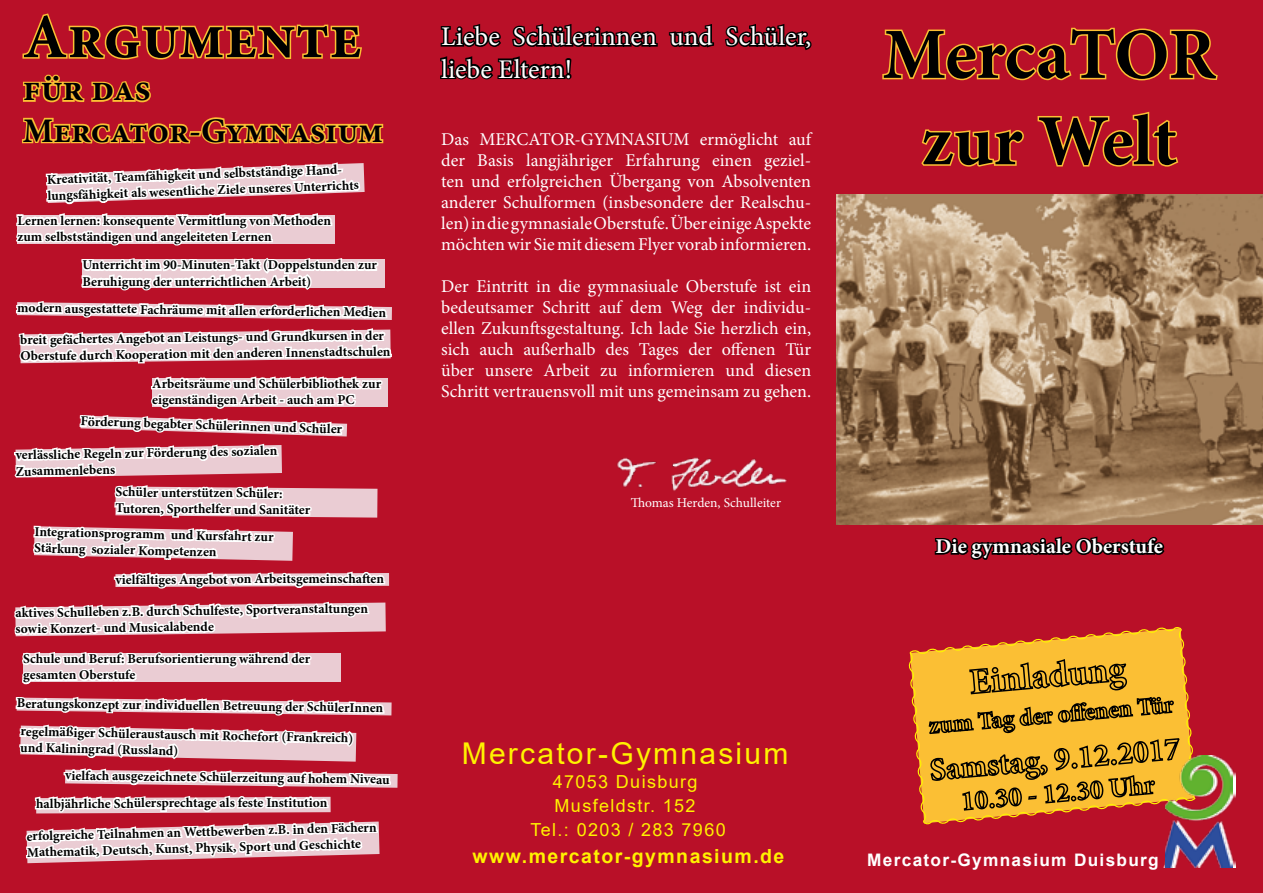
<style>
.page{position:relative;width:1263px;height:893px;background:#b91028}
.page>*{position:absolute;margin:0;border:0;box-sizing:border-box;transform-origin:0 0}
.t1{font:700 72px/86.4px "Minion Pro";letter-spacing:-.015em;color:#000;text-align:center}
.t2{font:700 63px "Minion Pro";color:#000}
.t3{font:700 36px "Minion Pro";letter-spacing:-.01em;color:#000}
.t4{font:700 34.5px "Minion Pro";letter-spacing:-.01em;color:#000}
.t5{font:30px "Arial";letter-spacing:.075em;color:#fff200}
.t6{font:27px "Minion Pro";color:#fff}
.t7{font:700 21px "Minion Pro";letter-spacing:.005em;color:#fff}
.t8{font:700 19.5px "Arial";letter-spacing:.075em;color:#fff200}
.t9{font:18px/21px "Minion Pro";color:#fff;text-align:justify}
.t10{font:18px "Arial";letter-spacing:.075em;color:#fff200}
.t11{font:700 17.25px "Arial";letter-spacing:.075em;color:#fff}
.t12{font:700 13.5px/16.2px "Minion Pro";color:#000}
.t13{font:13.5px "Minion Pro";color:#fff}
</style>
<div class="page">
<svg style="left:667px;top:22px;width:49px;height:28px"></svg>
<svg style="left:723px;top:22px;width:90px;height:30px;background:#650815"></svg>
<svg style="left:439px;top:22px;width:220px;height:59px;background:#770a19"></svg>
<svg style="left:12px;top:0;width:386px;height:893px"></svg>
<svg style="left:881px;top:26px;width:339px;height:56px;background:#cb422b"></svg>
<svg style="left:919px;top:127px;width:106px;height:41px;background:#d04d2c"></svg>
<svg style="left:1036px;top:110px;width:144px;height:58px;background:#cb412b"></svg>
<svg style="left:907px;top:626px;width:291px;height:200px;background:#d15229"></svg>
<img style="left:1164px;top:755px;width:72px;height:112px">
<img style="left:1165px;top:755px;width:67px;height:112px">
<img style="left:837px;top:195px;width:426px;height:330px">
<svg style="left:928px;top:534px;width:252px;height:277px;background:#c26928"></svg>
<img style="left:614px;top:453px;width:175px;height:40px">
<p class="t2" style="left:23px;top:-7px;width:341px">Argumente</p>
<p class="t3" style="left:23px;top:63px;width:129px">für das</p>
<p class="t4" style="left:23px;top:106px;width:362px">Mercator-Gymnasium</p>
<p class="t12" style="left:47px;top:171px;width:314px;rotate:-2deg">Kreativität, Team fähigkeitund selbstständige Hand&shy;lungsfähigkeitals wesentliche Ziele unseres Unterrichts</p>
<p class="t12" style="left:17px;top:212px;width:315px">Lernen lernen: konsequente Vermittlung von Methoden zum selbstständigen und angeleiteten Lernen</p>
<p class="t12" style="left:82px;top:257px;width:296px">Unterricht im 90-Minuten-Takt (Doppelstunden zur<br>Beruhigung der unterrichtlichen Arbeit)</p>
<p class="t12" style="left:17px;top:299px;width:371px;rotate:1deg">m odern ausgestattete Fachräum e m itallen erforderlichen Medien</p>
<p class="t12" style="left:20px;top:332px;width:368px;rotate:-1deg">breitgefächertes Angebotan Leistungs- und Grundkursen in der</p>
<p class="t12" style="left:20px;top:349px;width:372px;rotate:-1deg">Oberstufe durch Kooperation m itden anderen Innenstadtschulen</p>
<p class="t12" style="left:152px;top:375px;width:230px">Arbeitsräume und Schülerbibliothek zur eigenständigen Arbeit - auch am PC</p>
<p class="t12" style="left:81px;top:412px;width:266px;rotate:2deg">Förderung begabter Schülerinnen und Schüler</p>
<p class="t12" style="left:15px;top:447px;width:264px;rotate:-1deg">verlässliche Regeln zur Förderung des sozialen</p>
<p class="t12" style="left:16px;top:463px;width:102px;rotate:-1deg">Zusammenlebens</p>
<p class="t12" style="left:116px;top:484px;width:169px">Schüler unterstützen Schüler:</p>
<p class="t12" style="left:115px;top:501px;width:196px">Tutoren, Sporthelfer und Sanitäter</p>
<p class="t12" style="left:35px;top:524px;width:243px;rotate:1deg">Integrationsprogram m und Kursfahrtzur<br>Stärkung sozialer Kompetenzen</p>
<p class="t12" style="left:115px;top:571px;width:270px">vielfältiges Angebot von Arbeitsgemeinschaften</p>
<p class="t12" style="left:15px;top:605px;width:355px;rotate:-1deg">aktives Schulleben z.B. durch Schulfeste, Sportveranstaltungen</p>
<p class="t12" style="left:15px;top:621px;width:201px;rotate:-1deg">sowie Konzert- und Musicalabende</p>
<p class="t12" style="left:23px;top:651px;width:288px">Schule und Beruf: Berufsorientierung während der gesamten Oberstufe</p>
<p class="t12" style="left:17px;top:694px;width:369px;rotate:1deg">Beratungskonzeptzur individuellen Betreuung der SchülerInnen</p>
<p class="t12" style="left:21px;top:724px;width:334px;rotate:1deg">regelm äßiger Schüleraustausch m itRochefort(Frankreich) und Kaliningrad (Russland)</p>
<p class="t12" style="left:65px;top:766px;width:327px;rotate:1deg">vielfach ausgezeichnete Schülerzeitung auf hohem Niveau</p>
<p class="t12" style="left:26px;top:829px;width:352px;rotate:-2deg">erfolgreiche Teilnahm en an Wettbewerben z.B. in den Fächern<br>Mathem atik, Deutsch, Kunst, Physik, Sportund Geschichte</p>
<p class="t12" style="left:36px;top:795px;width:293px">halbjährliche Schülersprechtage als feste Institution</p>
<p class="t6" style="left:441px;top:18px;width:371px">Liebe Schülerinnen und Schüler,</p>
<p class="t6" style="left:441px;top:51px;width:132px">liebe Eltern!</p>
<p class="t9" style="left:441px;top:129px;width:371px">Das MERCATOR-GYMNASIUM ermöglicht auf der Basis langjähriger Erfahrung einen geziel&shy;ten und erfolgreichen Übergang von Absolventen</p>
<p class="t9" style="left:441px;top:192px;width:371px">anderer Schulformen (insbesondere der Realschu&shy;len) in die gymnasiale Oberstufe. Über einige Aspekte möchten wir Sie mit diesem Flyer vorab informieren.</p>
<p class="t9" style="left:441px;top:276px;width:371px">Der Eintritt in die gymnasiuale Oberstufe ist ein bedeutsamer Schritt auf dem Weg der individu&shy;ellen Zukunftsgestaltung. Ich lade Sie herzlich ein, sich auch außerhalb des Tages der offenen Tür über unsere Arbeit zu informieren und diesen Schritt vertrauensvoll mit uns gemeinsam zu gehen.</p>
<p class="t13" style="left:631px;top:493px;width:152px">Thomas Herden, Schulleiter</p>
<p class="t5" style="left:462px;top:733px;width:328px">Mercator-Gymnasium</p>
<p class="t10" style="left:553px;top:770px;width:146px">47053 Duisburg</p>
<p class="t10" style="left:555px;top:794px;width:142px">Musfeldstr. 152</p>
<p class="t10" style="left:531px;top:818px;width:197px">Tel.: 0203 / 283 7960</p>
<p class="t8" style="left:473px;top:843px;width:313px">www.mercator-gymnasium.de</p>
<p class="t1" style="left:882px;top:11px;width:335px">MercaTOR zur Welt</p>
<p class="t7" style="left:935px;top:532px;width:229px">Die gymnasiale Oberstufe</p>
<p class="t11" style="left:867px;top:848px;width:293px">Mercator-Gymnasium Duisburg</p>
</div>
